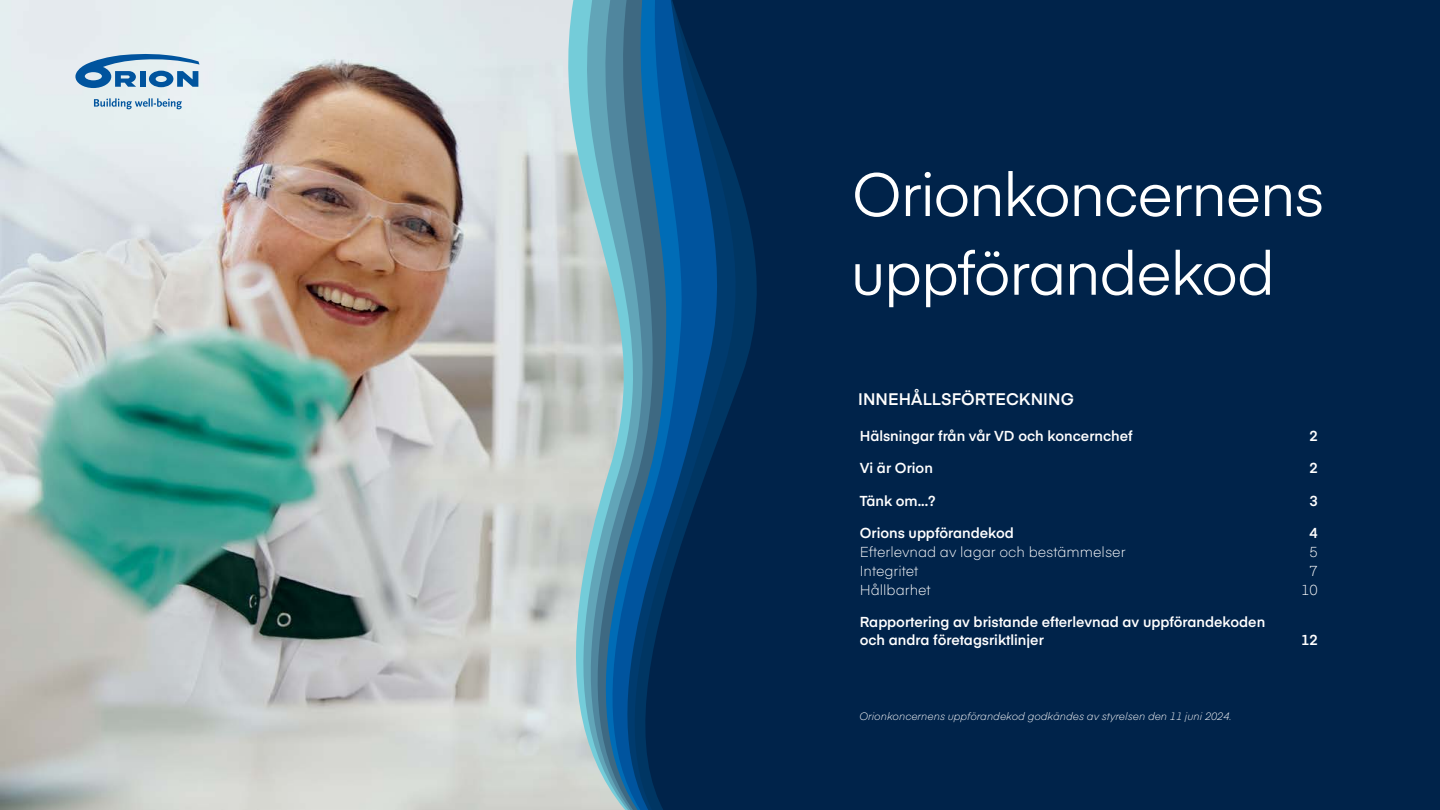
<style>
.page{position:relative;width:1440px;height:810px;background:#fff}
.page>*{position:absolute;margin:0;border:0;box-sizing:border-box;transform-origin:0 0}
.t1{font:60px "Eina 03";letter-spacing:-.025em;color:#fff}
.t2{font:600 16.5px "Eina 03";letter-spacing:.005em;color:#fff}
.t3{font:600 14.25px/18px "Eina 03";color:#fff}
.t4{font:300 14.25px "Eina 03";color:#fff}
.t5{font:italic 300 10.5px "Eina 03";color:#fff}
</style>
<div class="page">
<img style="left:0;top:1px;width:547px;height:809px">
<svg style="left:558px;top:0;width:331px;height:810px;background:#224d71"></svg>
<div style="left:889px;top:0;width:551px;height:810px;background:#00234a"></div>
<svg style="left:75px;top:54px;width:125px;height:34px;background:#79a5c9"></svg>
<svg style="left:94px;top:98px;width:88px;height:11px"></svg>
<h1 class="t1" style="left:852px;top:150px;width:474px">Orionkoncernens</h1>
<h1 class="t1" style="left:850px;top:229px;width:426px">uppförandekod</h1>
<p class="t2" style="left:858px;top:387px;width:217px">INNEHÅLLSFÖRTECKNING</p>
<p class="t3" style="left:860px;top:426px;width:275px">Hälsningar från vår VD och koncernchef</p>
<p class="t3" style="left:1310px;top:426px;width:10px">2</p>
<p class="t3" style="left:860px;top:458px;width:75px">Vi är Orion</p>
<p class="t3" style="left:1310px;top:458px;width:10px">2</p>
<p class="t3" style="left:860px;top:491px;width:77px">Tänk om...?</p>
<p class="t3" style="left:1310px;top:491px;width:10px">3</p>
<p class="t3" style="left:860px;top:523px;width:156px">Orions uppförandekod</p>
<p class="t3" style="left:1310px;top:523px;width:10px">4</p>
<p class="t4" style="left:860px;top:541px;width:267px">Efterlevnad av lagar och bestämmelser</p>
<p class="t4" style="left:1310px;top:541px;width:10px">5</p>
<p class="t4" style="left:860px;top:560px;width:60px">Integritet</p>
<p class="t4" style="left:1310px;top:560px;width:10px">7</p>
<p class="t4" style="left:860px;top:579px;width:73px">Hållbarhet</p>
<p class="t4" style="left:1301px;top:579px;width:18px">10</p>
<p class="t3" style="left:860px;top:612px;width:407px">Rapportering av bristande efterlevnad av uppförandekoden och andra företagsriktlinjer</p>
<p class="t3" style="left:1301px;top:630px;width:18px">12</p>
<p class="t5" style="left:860px;top:708px;width:374px">Orionkoncernens uppförandekod godkändes av styrelsen den 11 juni 2024.</p>
</div>
